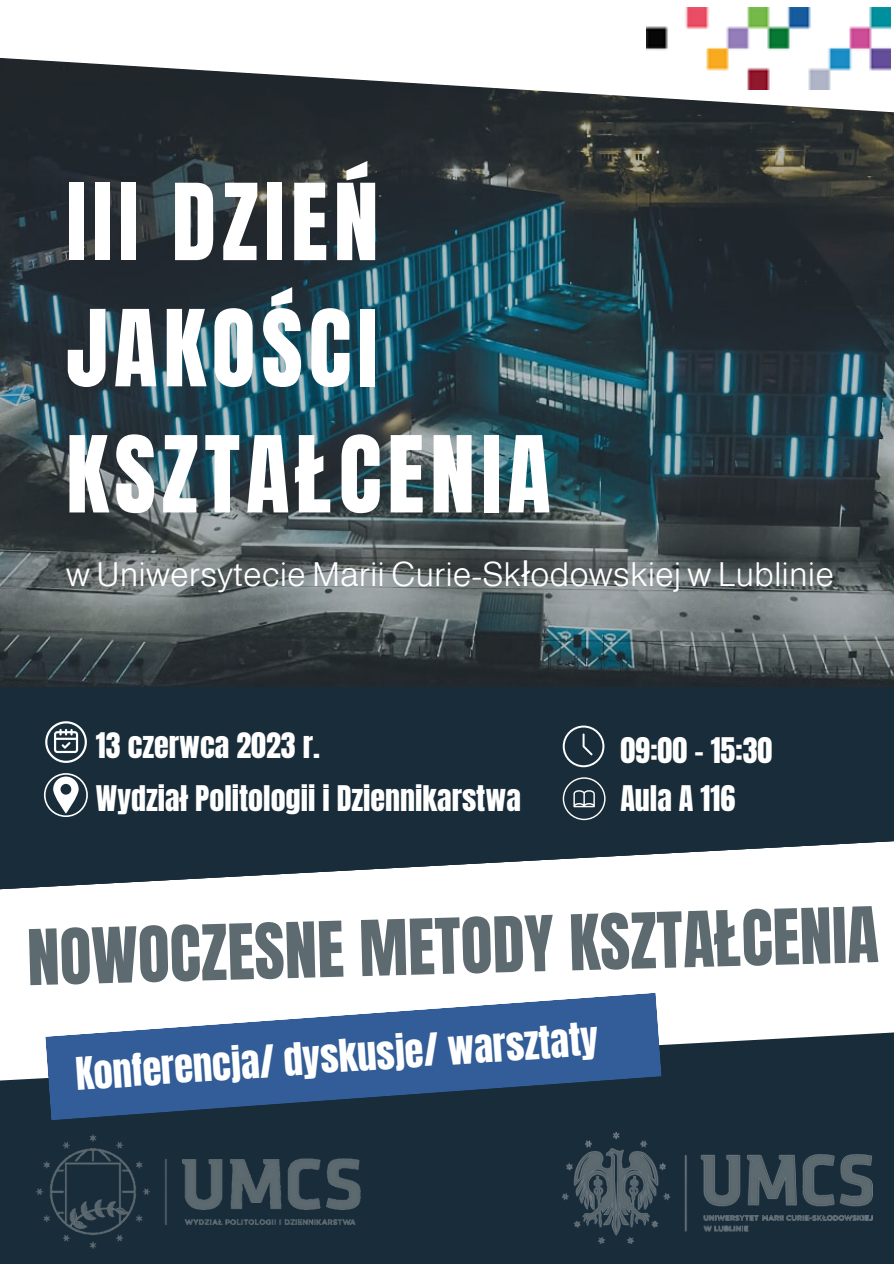
<style>
.page{position:relative;width:894px;height:1264px;background:#fff}
.page>*{position:absolute;margin:0;border:0;box-sizing:border-box;transform-origin:0 0}
.t1{font:90.15px/126.1px "Anton";letter-spacing:.065em;color:#fff}
.t2{font:65.25px "Anton";color:#5d6a70}
.t3{font:38.25px "Anton";color:#fff}
.t4{font:300 33.75px "Almarai";color:#fff}
.t5{font:30px "Anton";color:#fff}
.s1{font-family:"Noto Sans";font-weight:400}
</style>
<div class="page">
<div style="left:0;top:0;width:893px;height:1263px;background:#182c3a"></div>
<svg style="left:0;top:841px;width:893px;height:240px;fill:#fff"></svg>
<img style="left:0;top:114px;width:893px;height:573px">
<svg style="left:0;top:0;width:893px;height:114px;fill:#fff"></svg>
<svg style="left:44px;top:773px;width:44px;height:44px"></svg>
<svg style="left:562px;top:725px;width:42px;height:42px"></svg>
<svg style="left:45px;top:721px;width:42px;height:42px"></svg>
<svg style="left:562px;top:777px;width:43px;height:43px"></svg>
<img style="left:36px;top:1134px;width:325px;height:115px">
<img style="left:562px;top:1132px;width:310px;height:111px">
<img style="left:646px;top:8px;width:243px;height:82px">
<svg style="left:45px;top:992px;width:616px;height:128px;fill:#325d98"></svg>
<h1 class="t1" style="left:66px;top:160px;width:486px">III DZIEŃ<br>JAKOŚCI<br>KSZTAŁCENIA</h1>
<p class="t4" style="left:66px;top:555px;width:769px">w Uniwersytecie Marii Curie-Sk<span class="s1">ł</span>odowskiej w Lublinie</p>
<p class="t5" style="left:96px;top:724px;width:225px">13 czerwca 2023 r.</p>
<p class="t5" style="left:96px;top:776px;width:426px">Wydział Politologii i Dziennikarstwa</p>
<p class="t5" style="left:620px;top:728px;width:153px">09:00 - 15:30</p>
<p class="t5" style="left:620px;top:776px;width:116px">Aula A 116</p>
<h2 class="t2" style="left:25px;top:914px;width:852px;rotate:-2deg">NOWOCZESNE METODY KSZTAŁCENIA</h2>
<p class="t3" style="left:74px;top:1047px;width:525px;rotate:-4deg">Konferencja/ dyskusje/ warsztaty</p>
</div>
